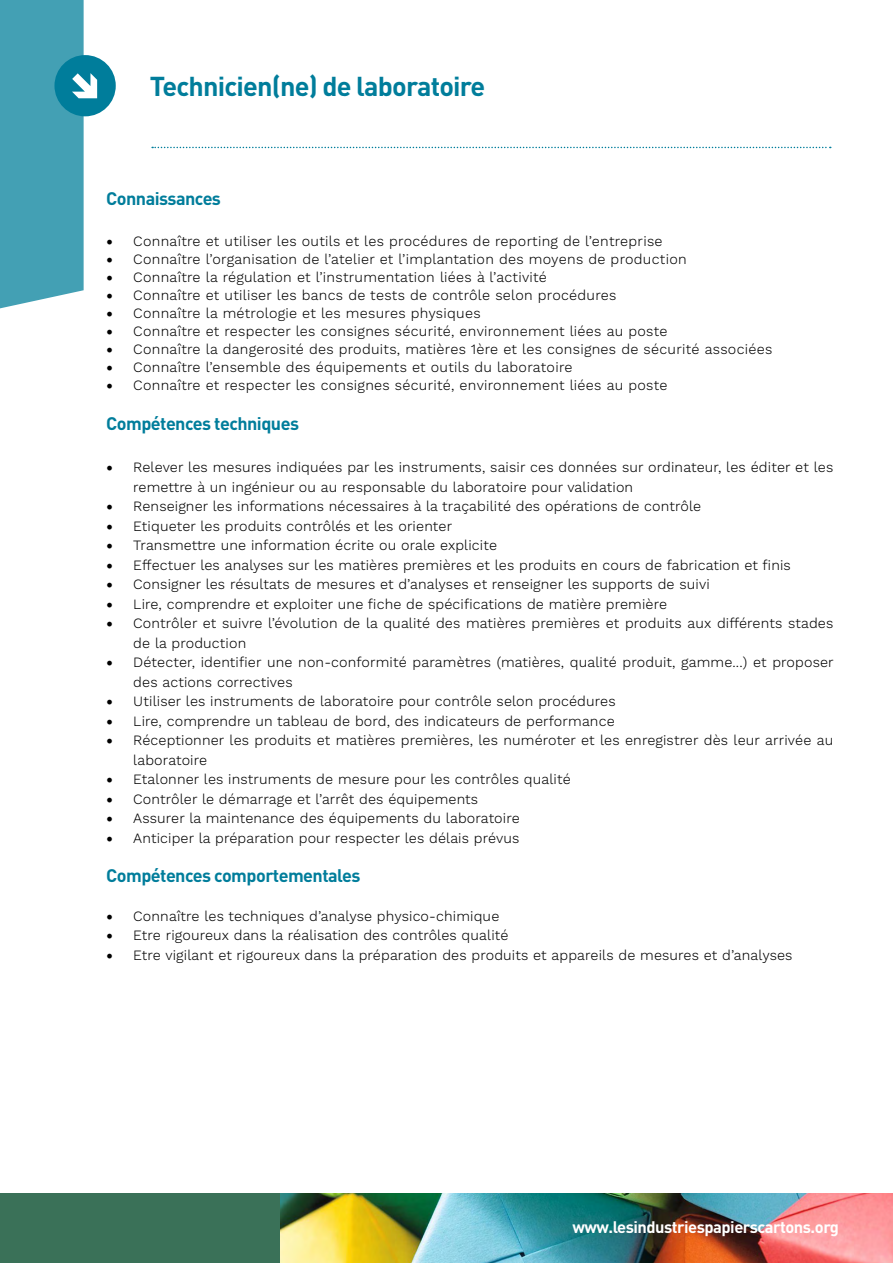
<style>
.page{position:relative;width:893px;height:1263px;background:#fff}
.page>*{position:absolute;margin:0;border:0;box-sizing:border-box;transform-origin:0 0}
.t1{font:700 27px "DINOT";letter-spacing:-.03em;color:#007d9b}
.t2{font:700 18px "DINOT";letter-spacing:-.03em;color:#007d9b}
.t3{font:700 16.5px "DINOT";letter-spacing:-.03em;color:#fff}
.t4{font:300 14.25px/19.5px "Work Sans";letter-spacing:.01em;color:#000}
.s1{font-family:"Minion Pro";font-weight:400;font-size:18px}
</style>
<div class="page">
<div style="left:54px;top:55px;width:62px;height:61px;background:#007d9b;border-radius:50%"></div>
<svg style="left:0;top:0;width:97px;height:309px"></svg>
<svg style="left:152px;top:147px;width:679px;height:1px"></svg>
<div style="left:0;top:1193px;width:893px;height:70px;background:#3a7158"></div>
<img style="left:281px;top:1193px;width:612px;height:70px">
<h1 class="t1" style="left:150px;top:67px;width:337px">Technicien(ne) de laboratoire</h1>
<p class="t2" style="left:106px;top:186px;width:116px">Connaissances</p>
<p class="t4" style="left:106px;top:232px;width:558px"><span class="s1">•</span> Connaître et utiliser les outils et les procédures de reporting de l’entreprise</p>
<p class="t4" style="left:106px;top:250px;width:582px"><span class="s1">•</span> Connaître l’organisation de l’atelier et l’implantation des moyens de production</p>
<p class="t4" style="left:106px;top:268px;width:442px"><span class="s1">•</span> Connaître la régulation et l’instrumentation liées à l’activité</p>
<p class="t4" style="left:106px;top:286px;width:512px"><span class="s1">•</span> Connaître et utiliser les bancs de tests de contrôle selon procédures</p>
<p class="t4" style="left:106px;top:304px;width:376px"><span class="s1">•</span> Connaître la métrologie et les mesures physiques</p>
<p class="t4" style="left:106px;top:322px;width:563px"><span class="s1">•</span> Connaître et respecter les consignes sécurité, environnement liées au poste</p>
<p class="t4" style="left:106px;top:340px;width:668px"><span class="s1">•</span> Connaître la dangerosité des produits, matières 1ère et les consignes de sécurité associées</p>
<p class="t4" style="left:106px;top:358px;width:468px"><span class="s1">•</span> Connaître l’ensemble des équipements et outils du laboratoire</p>
<p class="t4" style="left:106px;top:376px;width:563px"><span class="s1">•</span> Connaître et respecter les consignes sécurité, environnement liées au poste</p>
<p class="t2" style="left:106px;top:411px;width:194px">Compétences techniques</p>
<p class="t4" style="left:133px;top:458px;width:701px;text-indent:-27px"><span class="s1">•</span> Relever les mesures indiquées par les instruments, saisir ces données sur ordinateur, les éditer et les remettre à un ingénieur ou au responsable du laboratoire pour validation</p>
<p class="t4" style="left:106px;top:497px;width:596px"><span class="s1">•</span> Renseigner les informations nécessaires à la traçabilité des opérations de contrôle</p>
<p class="t4" style="left:106px;top:517px;width:347px"><span class="s1">•</span> Etiqueter les produits contrôlés et les orienter</p>
<p class="t4" style="left:106px;top:536px;width:392px"><span class="s1">•</span> Transmettre une information écrite ou orale explicite</p>
<p class="t4" style="left:106px;top:556px;width:686px"><span class="s1">•</span> Effectuer les analyses sur les matières premières et les produits en cours de fabrication et finis</p>
<p class="t4" style="left:106px;top:575px;width:605px"><span class="s1">•</span> Consigner les résultats de mesures et d’analyses et renseigner les supports de suivi</p>
<p class="t4" style="left:106px;top:595px;width:562px"><span class="s1">•</span> Lire, comprendre et exploiter une fiche de spécifications de matière première</p>
<p class="t4" style="left:133px;top:614px;width:701px;text-indent:-27px"><span class="s1">•</span> Contrôler et suivre l’évolution de la qualité des matières premières et produits aux différents stades de la production</p>
<p class="t4" style="left:133px;top:653px;width:702px;text-indent:-27px"><span class="s1">•</span> Détecter, identifier une non-conformité paramètres (matières, qualité produit, gamme...) et proposer des actions correctives</p>
<p class="t4" style="left:106px;top:692px;width:511px"><span class="s1">•</span> Utiliser les instruments de laboratoire pour contrôle selon procédures</p>
<p class="t4" style="left:106px;top:712px;width:510px"><span class="s1">•</span> Lire, comprendre un tableau de bord, des indicateurs de performance</p>
<p class="t4" style="left:133px;top:731px;width:701px;text-indent:-27px"><span class="s1">•</span> Réceptionner les produits et matières premières, les numéroter et les enregistrer dès leur arrivée au laboratoire</p>
<p class="t4" style="left:106px;top:770px;width:466px"><span class="s1">•</span> Etalonner les instruments de mesure pour les contrôles qualité</p>
<p class="t4" style="left:106px;top:790px;width:373px"><span class="s1">•</span> Contrôler le démarrage et l’arrêt des équipements</p>
<p class="t4" style="left:106px;top:809px;width:415px"><span class="s1">•</span> Assurer la maintenance des équipements du laboratoire</p>
<p class="t4" style="left:106px;top:829px;width:415px"><span class="s1">•</span> Anticiper la préparation pour respecter les délais prévus</p>
<p class="t2" style="left:106px;top:863px;width:256px">Compétences comportementales</p>
<p class="t4" style="left:106px;top:907px;width:395px"><span class="s1">•</span> Connaître les techniques d’analyse physico-chimique</p>
<p class="t4" style="left:106px;top:926px;width:404px"><span class="s1">•</span> Etre rigoureux dans la réalisation des contrôles qualité</p>
<p class="t4" style="left:106px;top:946px;width:688px"><span class="s1">•</span> Etre vigilant et rigoureux dans la préparation des produits et appareils de mesures et d’analyses</p>
<p class="t3" style="left:572px;top:1216px;width:268px">www.lesindustriespapierscartons.org</p>
</div>
